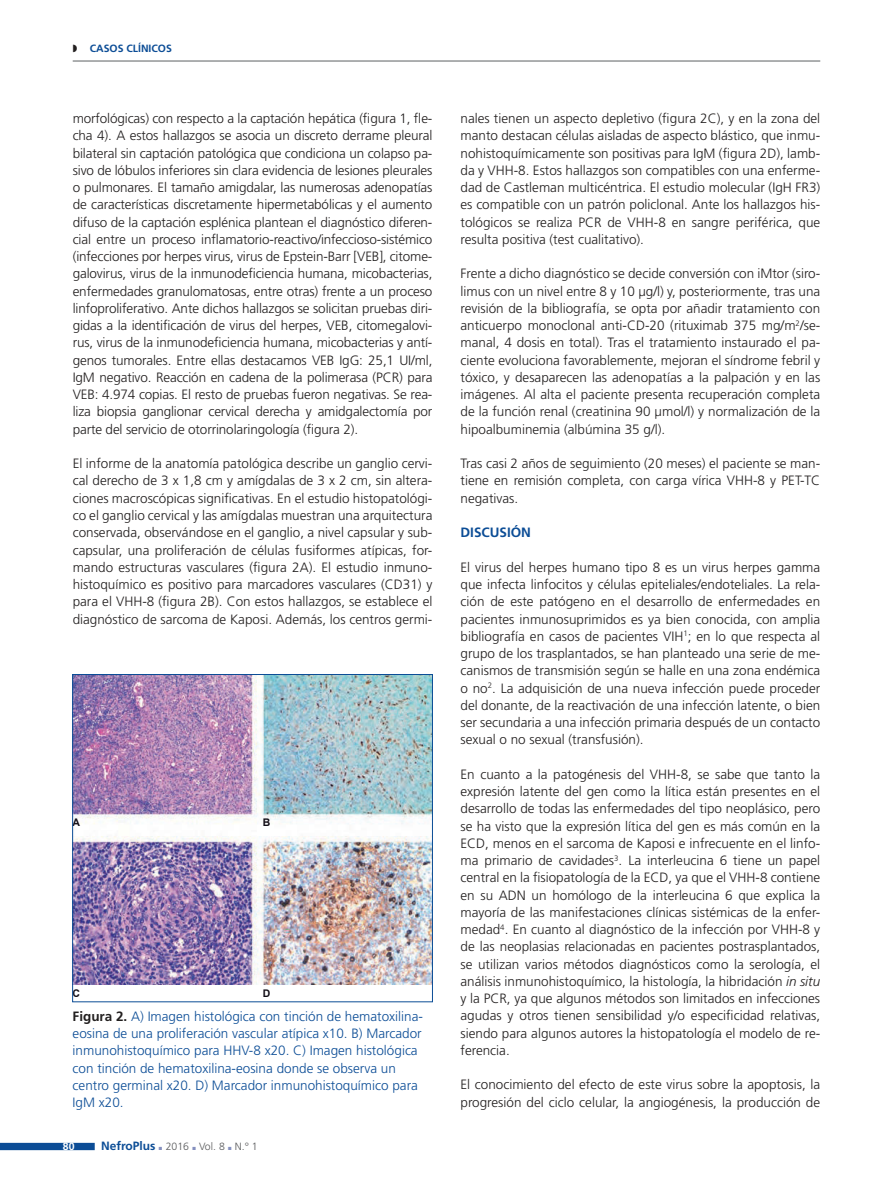
<style>
.page{position:relative;width:893px;height:1191px;background:#fff}
.page>*{position:absolute;margin:0;border:0;box-sizing:border-box;transform-origin:0 0}
.t1{font:300 13.5px/17.2px "Frutiger";color:#221f1f;text-align:justify}
.t2{font:300 13.5px/17.2px "Frutiger";color:#0c4d96}
.t3{font:700 13.5px "Frutiger";color:#0c4d96}
.t4{font:300 10.5px "Frutiger";color:#57585a}
.t5{font:700 10.5px "Frutiger";color:#0c4d96}
.t6{font:700 10.5px "Arial";color:#110c15}
.t7{font:700 10.5px "Frutiger";color:#fff}
.s1{color:#221f1f}
.s2{font-weight:700;color:#221f1f}
.s3{font-weight:700;font-size:12px;color:#0c4d96}
.s4{font-style:italic}
</style>
<div class="page">
<svg style="left:0;top:1142px;width:95px;height:8px"></svg>
<hr style="left:73px;top:60px;width:747px;height:2px;background:#939597">
<img style="left:74px;top:676px;width:357px;height:308px">
<div style="left:72px;top:674px;width:361px;height:328px;border:1px solid #0c4d96"></div>
<p class="t5" style="left:73px;top:42px;width:101px"><span class="s1">◗◗</span> CASOS CLÍNICOS</p>
<p class="t1" style="left:73px;top:110px;width:361px">morfológicas) con respecto a la captación hepática (figura 1, fle&shy;cha 4). A estos hallazgos se asocia un discreto derrame pleural bilateral sin captación patológica que condiciona un colapso pa&shy;sivo de lóbulos inferiores sin clara evidencia de lesiones pleurales o pulmonares. El tamaño amigdalar, las numerosas adenopatías de características discretamente hipermetabólicas y el aumento difuso de la captación esplénica plantean el diagnóstico diferen&shy;cial entre un proceso inflamatorio-reactivo/infeccioso-sistémico (infecciones por herpes virus, virus de Epstein-Barr [VEB], citome&shy;galovirus, virus de la inmunodeficiencia humana, micobacterias, enfermedades granulomatosas, entre otras) frente a un proceso linfoproliferativo. Ante dichos hallazgos se solicitan pruebas diri&shy;gidas a la identificación de virus del herpes, VEB, citomegalovi&shy;rus, virus de la inmunodeficiencia humana, micobacterias y antí&shy;genos tumorales. Entre ellas destacamos VEB IgG: 25,1 UI/ml, IgM negativo. Reacción en cadena de la polimerasa (PCR) para VEB: 4.974 copias. El resto de pruebas fueron negativas. Se rea&shy;liza biopsia ganglionar cervical derecha y amidgalectomía por parte del servicio de otorrinolaringología (figura 2).</p>
<p class="t1" style="left:73px;top:455px;width:361px">El informe de la anatomía patológica describe un ganglio cervi&shy;cal derecho de 3 x 1,8 cm y amígdalas de 3 x 2 cm, sin altera&shy;ciones macroscópicas significativas. En el estudio histopatológi&shy;co el ganglio cervical y las amígdalas muestran una arquitectura conservada, observándose en el ganglio, a nivel capsular y sub&shy;capsular, una proliferación de células fusiformes atípicas, for&shy;mando estructuras vasculares (figura 2A). El estudio inmuno&shy;histoquímico es positivo para marcadores vasculares (CD31) y para el VHH-8 (figura 2B). Con estos hallazgos, se establece el diagnóstico de sarcoma de Kaposi. Además, los centros germi-</p>
<p class="t6" style="left:73px;top:816px;width:9px">A</p>
<p class="t6" style="left:263px;top:816px;width:9px">B</p>
<p class="t6" style="left:73px;top:987px;width:9px">C</p>
<p class="t6" style="left:263px;top:987px;width:9px">D</p>
<p class="t2" style="left:73px;top:1008px;width:352px"><span class="s2">Figura 2.</span> A) Imagen histológica con tinción de hematoxilina&shy;eosina de una proliferación vascular atípica x10. B) Marcador inmunohistoquímico para HHV-8 x20. C) Imagen histológica con tinción de hematoxilina-eosina donde se observa un centro germinal x20. D) Marcador inmunohistoquímico para IgM x20.</p>
<p class="t7" style="left:63px;top:1140px;width:13px">80</p>
<p class="t4" style="left:101px;top:1141px;width:158px"><span class="s3">NefroPlus</span> 2016 Vol. 8 N.° 1</p>
<p class="t1" style="left:460px;top:110px;width:361px">nales tienen un aspecto depletivo (figura 2C), y en la zona del manto destacan células aisladas de aspecto blástico, que inmu&shy;nohistoquímicamente son positivas para IgM (figura 2D), lamb&shy;da y VHH-8. Estos hallazgos son compatibles con una enferme&shy;dad de Castleman multicéntrica. El estudio molecular (IgH FR3) es compatible con un patrón policlonal. Ante los hallazgos his&shy;tológicos se realiza PCR de VHH-8 en sangre periférica, que resulta positiva (test cualitativo).</p>
<p class="t1" style="left:460px;top:265px;width:361px">Frente a dicho diagnóstico se decide conversión con iMtor (siro&shy;limus con un nivel entre 8 y 10 µg/l) y, posteriormente, tras una revisión de la bibliografía, se opta por añadir tratamiento con anticuerpo monoclonal anti-CD-20 (rituximab 375 mg/m<sup>2</sup>/se&shy;manal, 4 dosis en total). Tras el tratamiento instaurado el pa&shy;ciente evoluciona favorablemente, mejoran el síndrome febril y tóxico, y desaparecen las adenopatías a la palpación y en las imágenes. Al alta el paciente presenta recuperación completa de la función renal (creatinina 90 µmol/l) y normalización de la hipoalbuminemia (albúmina 35 g/l).</p>
<p class="t1" style="left:460px;top:455px;width:361px">Tras casi 2 años de seguimiento (20 meses) el paciente se man&shy;tiene en remisión completa, con carga vírica VHH-8 y PET-TC negativas.</p>
<p class="t3" style="left:460px;top:525px;width:72px">DISCUSIÓN</p>
<p class="t1" style="left:460px;top:559px;width:361px">El virus del herpes humano tipo 8 es un virus herpes gamma que infecta linfocitos y células epiteliales/endoteliales. La rela&shy;ción de este patógeno en el desarrollo de enfermedades en pacientes inmunosuprimidos es ya bien conocida, con amplia bibliografía en casos de pacientes VIH<sup>1</sup>; en lo que respecta al grupo de los trasplantados, se han planteado una serie de me&shy;canismos de transmisión según se halle en una zona endémica o no<sup>2</sup>. La adquisición de una nueva infección puede proceder del donante, de la reactivación de una infección latente, o bien ser secundaria a una infección primaria después de un contacto sexual o no sexual (transfusión).</p>
<p class="t1" style="left:460px;top:765px;width:361px">En cuanto a la patogénesis del VHH-8, se sabe que tanto la expresión latente del gen como la lítica están presentes en el desarrollo de todas las enfermedades del tipo neoplásico, pero se ha visto que la expresión lítica del gen es más común en la ECD, menos en el sarcoma de Kaposi e infrecuente en el linfo&shy;ma primario de cavidades<sup>3</sup>. La interleucina 6 tiene un papel central en la fisiopatología de la ECD, ya que el VHH-8 contiene en su ADN un homólogo de la interleucina 6 que explica la mayoría de las manifestaciones clínicas sistémicas de la enfer&shy;medad<sup>4</sup>. En cuanto al diagnóstico de la infección por VHH-8 y de las neoplasias relacionadas en pacientes postrasplantados, se utilizan varios métodos diagnósticos como la serología, el análisis inmunohistoquímico, la histología, la hibridación <span class="s4">in situ </span>y la PCR, ya que algunos métodos son limitados en infecciones agudas y otros tienen sensibilidad y/o especificidad relativas, siendo para algunos autores la histopatología el modelo de re&shy;ferencia.</p>
<p class="t1" style="left:460px;top:1076px;width:361px">El conocimiento del efecto de este virus sobre la apoptosis, la progresión del ciclo celular, la angiogénesis, la producción de</p>
</div>
